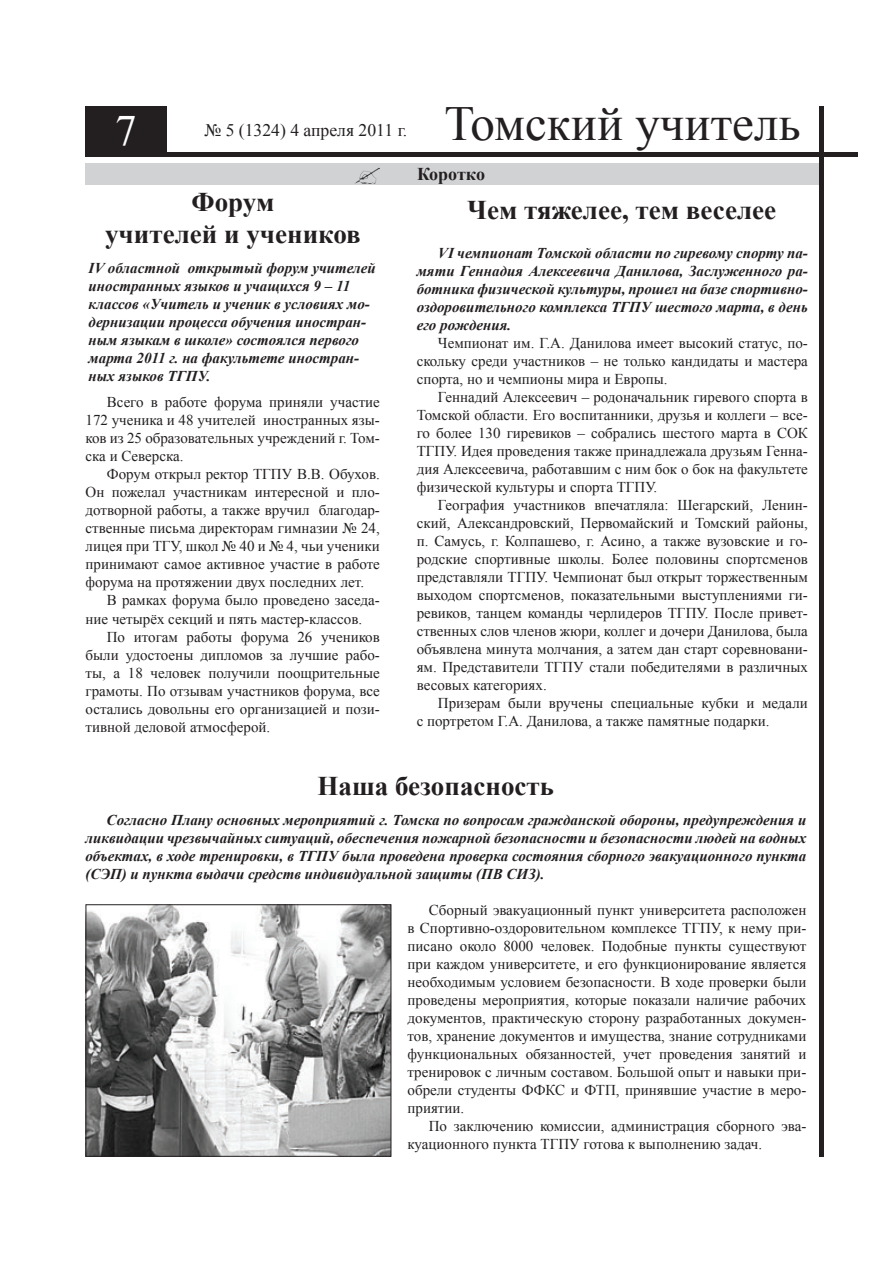
<style>
.page{position:relative;width:893px;height:1263px;background:#fff}
.page>*{position:absolute;margin:0;border:0;box-sizing:border-box;transform-origin:0 0}
.t1{font:49.05px "Times New Roman";color:#231f20}
.t2{font:43.2px "Times New Roman";color:#fff}
.t3{font:700 27px "Times New Roman";color:#231f20}
.t4{font:700 18px "Times New Roman";letter-spacing:-.005em;color:#231f20}
.t5{font:17.7px "Times New Roman";color:#231f20}
.t6{font:15px/18px "Times New Roman";color:#231f20;text-align:justify}
.t7{font:italic 700 15px/18px "Times New Roman";color:#231f20;text-align:justify}
</style>
<div class="page">
<div style="left:85px;top:163px;width:738px;height:21px;background:#d1d2d4"></div>
<hr style="left:85px;top:152px;width:773px;height:4px;background:#231f20">
<div style="left:85px;top:106px;width:82px;height:50px;background:#231f20"></div>
<hr style="left:819px;top:106px;width:4px;height:1051px;background:#231f20">
<img style="left:354px;top:167px;width:26px;height:17px">
<img style="left:88px;top:906px;width:301px;height:249px">
<div style="left:86px;top:904px;width:305px;height:253px;border:1px solid #231f20"></div>
<p class="t2" style="left:115px;top:101px;width:23px">7</p>
<p class="t5" style="left:204px;top:118px;width:204px">№ 5 (1324) 4 апреля 2011 г.</p>
<p class="t3" style="left:192px;top:183px;width:84px">Форум</p>
<p class="t3" style="left:105px;top:216px;width:257px">учителей и учеников</p>
<p class="t7" style="left:89px;top:259px;width:289px;text-align:left">IV областной открытый форум учителей иностранных языков и учащихся 9 – 11 классов «Учитель и ученик в условиях мо&shy;дернизации процесса обучения иностран&shy;ным языкам в школе» состоялся первого марта 2011 г. на факультете иностран&shy;ных языков ТГПУ.</p>
<p class="t6" style="left:86px;top:393px;width:296px;text-indent:21px">Всего в работе форума приняли участие 172 ученика и 48 учителей иностранных язы&shy;ков из 25 образовательных учреждений г. Том&shy;ска и Северска.</p>
<p class="t6" style="left:86px;top:465px;width:296px;text-indent:21px">Форум открыл ректор ТГПУ В.В. Обухов.<br>Он пожелал участникам интересной и пло&shy;дотворной работы, а также вручил благодар&shy;ственные письма директорам гимназии № 24, лицея при ТГУ, школ № 40 и № 4, чьи ученики принимают самое активное участие в работе форума на протяжении двух последних лет.</p>
<p class="t6" style="left:86px;top:591px;width:296px;text-indent:21px">В рамках форума было проведено заседа&shy;ние четырёх секций и пять мастер-классов.</p>
<p class="t6" style="left:86px;top:627px;width:296px;text-indent:21px">По итогам работы форума 26 учеников были удостоены дипломов за лучшие рабо&shy;ты, а 18 человек получили поощрительные грамоты. По отзывам участников форума, все остались довольны его организацией и пози&shy;тивной деловой атмосферой.</p>
<h1 class="t1" style="left:444px;top:91px;width:358px">Томский учитель</h1>
<p class="t4" style="left:417px;top:161px;width:69px">Коротко</p>
<p class="t3" style="left:467px;top:192px;width:310px">Чем тяжелее, тем веселее</p>
<p class="t7" style="left:417px;top:244px;width:393px;text-indent:21px">VI чемпионат Томской области по гиревому спорту па&shy;мяти Геннадия Алексеевича Данилова, Заслуженного ра&shy;ботника физической культуры, прошел на базе спортивно&shy;оздоровительного комплекса ТГПУ шестого марта, в день его рождения.</p>
<p class="t6" style="left:417px;top:334px;width:393px;text-indent:21px">Чемпионат им. Г.А. Данилова имеет высокий статус, по&shy;скольку среди участников – не только кандидаты и мастера спорта, но и чемпионы мира и Европы.</p>
<p class="t6" style="left:417px;top:388px;width:393px;text-indent:21px">Геннадий Алексеевич – родоначальник гиревого спорта в Томской области. Его воспитанники, друзья и коллеги – все&shy;го более 130 гиревиков – собрались шестого марта в СОК ТГПУ. Идея проведения также принадлежала друзьям Генна&shy;дия Алексеевича, работавшим с ним бок о бок на факультете физической культуры и спорта ТГПУ.</p>
<p class="t6" style="left:417px;top:496px;width:393px;text-align:right">География участников впечатляла: Шегарский, Ленин&shy;ский, Александровский, Первомайский и Томский районы,</p>
<p class="t6" style="left:417px;top:532px;width:393px">п. Самусь, г. Колпашево, г. Асино, а также вузовские и го&shy;родские спортивные школы. Более половины спортсменов представляли ТГПУ. Чемпионат был открыт торжественным выходом спортсменов, показательными выступлениями ги&shy;ревиков, танцем команды черлидеров ТГПУ. После привет&shy;ственных слов членов жюри, коллег и дочери Данилова, была объявлена минута молчания, а затем дан старт соревновани&shy;ям. Представители ТГПУ стали победителями в различных весовых категориях.</p>
<p class="t6" style="left:438px;top:694px;width:371px">Призерам были вручены специальные кубки и медали</p>
<p class="t6" style="left:417px;top:712px;width:354px">с портретом Г.А. Данилова, а также памятные подарки.</p>
<p class="t3" style="left:318px;top:767px;width:238px">Наша безопасность</p>
<p class="t7" style="left:85px;top:810px;width:722px;text-indent:21px">Согласно Плану основных мероприятий г. Томска по вопросам гражданской обороны, предупреждения и ликвидации чрезвычайных ситуаций, обеспечения пожарной безопасности и безопасности людей на водных объектах, в ходе тренировки, в ТГПУ была проведена проверка состояния сборного эвакуационного пункта (СЭП) и пункта выдачи средств индивидуальной защиты (ПВ СИЗ).</p>
<p class="t6" style="left:407px;top:900px;width:400px;text-indent:21px">Сборный эвакуационный пункт университета расположен в Спортивно-оздоровительном комплексе ТГПУ, к нему при&shy;писано около 8000 человек. Подобные пункты существуют при каждом университете, и его функционирование является необходимым условием безопасности. В ходе проверки были проведены мероприятия, которые показали наличие рабочих документов, практическую сторону разработанных докумен&shy;тов, хранение документов и имущества, знание сотрудниками функциональных обязанностей, учет проведения занятий и тренировок с личным составом. Большой опыт и навыки при&shy;обрели студенты ФФКС и ФТП, принявшие участие в меро&shy;приятии.</p>
<p class="t6" style="left:407px;top:1116px;width:400px;text-indent:21px">По заключению комиссии, администрация сборного эва&shy;куационного пункта ТГПУ готова к выполнению задач.</p>
</div>
